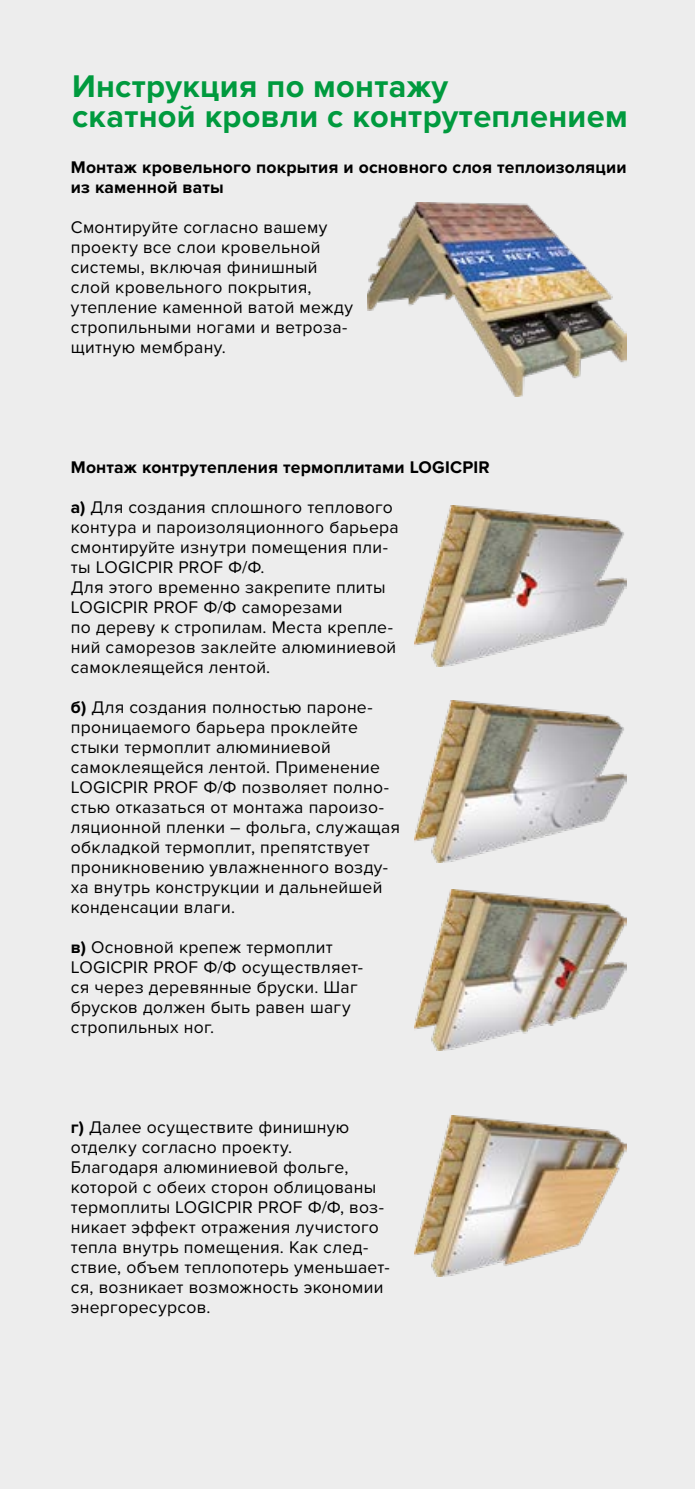
<style>
.page{position:relative;width:695px;height:1489px;background:#fff}
.page>*{position:absolute;margin:0;border:0;box-sizing:border-box;transform-origin:0 0}
.t1{font:700 32.5px/30px "Proxima Nova";letter-spacing:.01em;color:#009a3e}
.t2{font:17.5px/20px "Proxima Nova";letter-spacing:.015em;color:#000}
.t3{font:700 17.5px/20px "Proxima Nova";letter-spacing:.01em;color:#000}
.s1{font-weight:700}
</style>
<div class="page">
<div style="left:0;top:0;width:694px;height:1488px;background:#ededed"></div>
<img style="left:367px;top:202px;width:259px;height:195px">
<img style="left:414px;top:505px;width:212px;height:161px">
<img style="left:414px;top:701px;width:212px;height:161px">
<img style="left:414px;top:889px;width:212px;height:161px">
<img style="left:414px;top:1115px;width:212px;height:161px">
<h1 class="t1" style="left:72px;top:71px;width:557px">Инструкция по монтажу<br>скатной кровли с контрутеплением</h1>
<p class="t3" style="left:71px;top:157px;width:557px">Монтаж кровельного покрытия и основного слоя теплоизоляции из каменной ваты</p>
<p class="t2" style="left:71px;top:217px;width:283px">Смонтируйте согласно вашему проекту все слои кровельной системы, включая финишный слой кровельного покрытия, утепление каменной ватой между стропильными ногами и ветроза&shy;щитную мембрану.</p>
<p class="t3" style="left:71px;top:457px;width:420px">Монтаж контрутепления термоплитами LOGICPIR</p>
<p class="t2" style="left:71px;top:497px;width:329px"><span class="s1">а)</span> Для создания сплошного теплового контура и пароизоляционного барьера смонтируйте изнутри помещения пли&shy;ты LOGICPIR PROF Ф/Ф.<br>Для этого временно закрепите плиты<br>LOGICPIR PROF Ф/Ф саморезами<br>по дереву к стропилам. Места крепле&shy;ний саморезов заклейте алюминиевой самоклеящейся лентой.</p>
<p class="t2" style="left:71px;top:697px;width:330px"><span class="s1">б)</span> Для создания полностью пароне&shy;проницаемого барьера проклейте стыки термоплит алюминиевой самоклеящейся лентой. Применение LOGICPIR PROF Ф/Ф позволяет полно&shy;стью отказаться от монтажа пароизо&shy;ляционной пленки – фольга, служащая обкладкой термоплит, препятствует проникновению увлажненного возду&shy;ха внутрь конструкции и дальнейшей конденсации влаги.</p>
<p class="t2" style="left:71px;top:937px;width:294px"><span class="s1">в)</span> Основной крепеж термоплит<br>LOGICPIR PROF Ф/Ф осуществляет&shy;ся через деревянные бруски. Шаг брусков должен быть равен шагу стропильных ног.</p>
<p class="t2" style="left:71px;top:1117px;width:320px"><span class="s1">г)</span> Далее осуществите финишную отделку согласно проекту.<br>Благодаря алюминиевой фольге, которой с обеих сторон облицованы термоплиты LOGICPIR PROF Ф/Ф, воз&shy;никает эффект отражения лучистого тепла внутрь помещения. Как след&shy;ствие, объем теплопотерь уменьшает&shy;ся, возникает возможность экономии энергоресурсов.</p>
</div>
